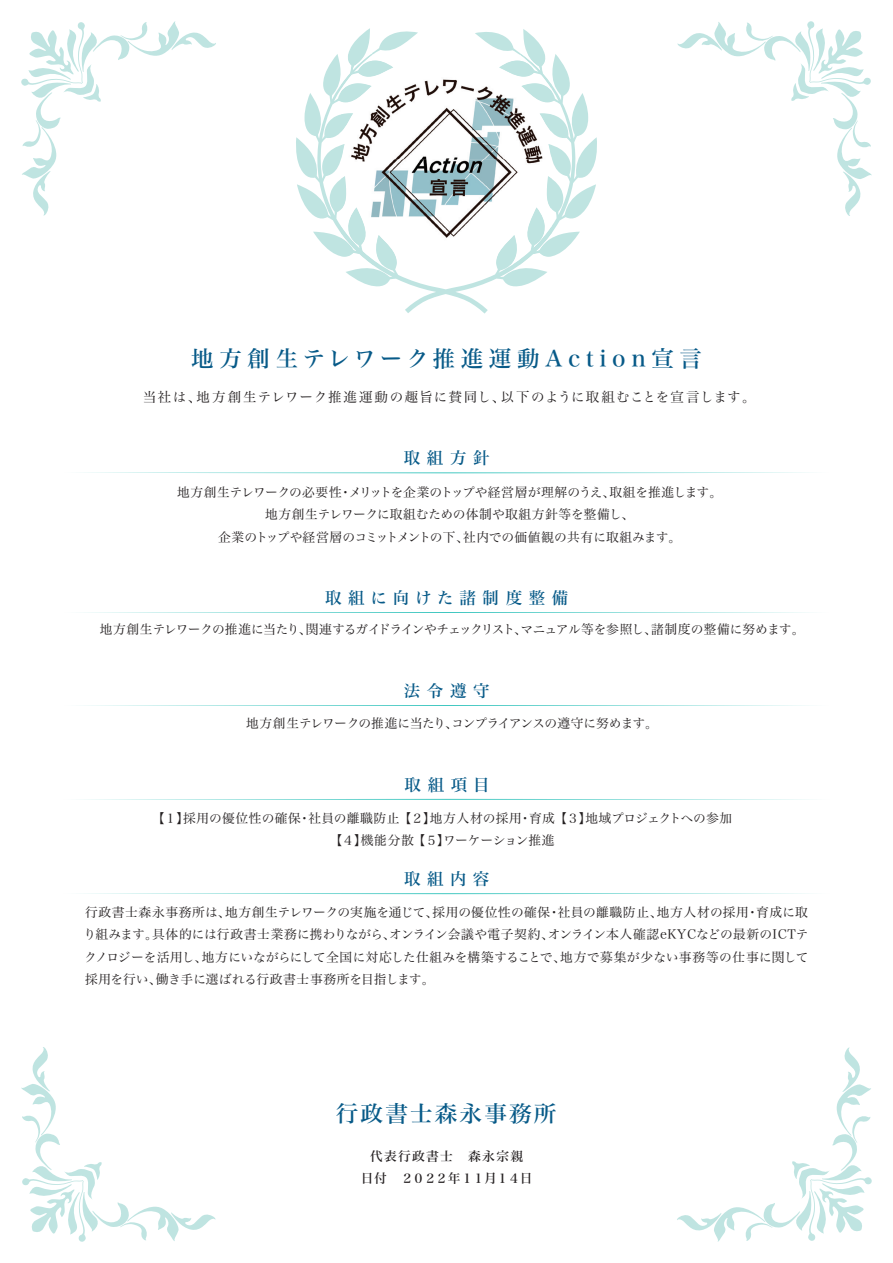
<style>
.page{position:relative;width:893px;height:1263px;background:#fff}
.page>*{position:absolute;margin:0;border:0;box-sizing:border-box;transform-origin:0 0}
.t1{font:22.5px "Hira Min Std N W5";letter-spacing:.25em;color:#075a88}
.t2{font:22.5px "Hira Min Std N W5";letter-spacing:.1em;color:#075a88}
.t3{font:16.5px "Hira Min Std N W5";letter-spacing:.4em;color:#075a88}
.t4{font:16.5px "Hira Min Std N W5";letter-spacing:.38em;color:#075a88}
.t5{font:13.5px "Hira Min Std N W3";letter-spacing:.085em;color:#231f20}
.t6{font:12.75px/22.4px "Hira Min Std N W3";letter-spacing:-.005em;color:#231f20;text-align:center}
.t7{font:12.75px/22.4px "Hira Min Std N W3";letter-spacing:.015em;color:#231f20;text-align:center}
.t8{font:12.75px "Hira Min Std N W3";letter-spacing:-.035em;color:#231f20}
.t9{font:12.75px "Hira Min Std N W3";letter-spacing:-.045em;color:#231f20}
.t10{font:12.75px/22.4px "Hira Min Std N W5";color:#231f20;text-align:center}
</style>
<div class="page">
<svg style="left:296px;top:28px;width:301px;height:286px"></svg>
<svg style="left:21px;top:21px;width:195px;height:195px"></svg>
<svg style="left:677px;top:21px;width:195px;height:195px"></svg>
<svg style="left:677px;top:1047px;width:195px;height:195px"></svg>
<svg style="left:21px;top:1047px;width:195px;height:195px"></svg>
<svg style="left:84px;top:472px;width:725px;height:1px"></svg>
<svg style="left:84px;top:612px;width:725px;height:1px"></svg>
<svg style="left:84px;top:705px;width:725px;height:1px"></svg>
<img style="left:394px;top:54px;width:105px;height:198px">
<img style="left:341px;top:54px;width:53px;height:211px">
<img style="left:499px;top:54px;width:52px;height:211px">
<img style="left:393px;top:252px;width:106px;height:13px">
<svg style="left:84px;top:893px;width:725px;height:1px"></svg>
<svg style="left:84px;top:799px;width:725px;height:1px"></svg>
<h1 class="t1" style="left:191px;top:342px;width:512px">地方創生テレワーク推進運動Action宣言</h1>
<p class="t5" style="left:143px;top:387px;width:614px">当社は、地方創生テレワーク推進運動の趣旨に賛同し、以下のように取組むことを宣言します。</p>
<p class="t3" style="left:404px;top:446px;width:87px">取組方針</p>
<p class="t6" style="left:177px;top:481px;width:547px">地方創生テレワークの必要性・メリットを企業のトップや経営層が理解のうえ、取組を推進します。地方創生テレワークに取組むための体制や取組方針等を整備し、<br>企業のトップや経営層のコミットメントの下、社内での価値観の共有に取組みます。</p>
<p class="t4" style="left:325px;top:586px;width:245px">取組に向けた諸制度整備</p>
<p class="t8" style="left:100px;top:620px;width:706px">地方創生テレワークの推進に当たり、関連するガイドラインやチェックリスト、マニュアル等を参照し、諸制度の整備に努めます。</p>
<p class="t3" style="left:404px;top:679px;width:87px">法令遵守</p>
<p class="t9" style="left:246px;top:714px;width:413px">地方創生テレワークの推進に当たり、コンプライアンスの遵守に努めます。</p>
<p class="t3" style="left:405px;top:773px;width:87px">取組項目</p>
<p class="t7" style="left:152px;top:806px;width:581px">【１】採用の優位性の確保・社員の離職防止 【２】地方人材の採用・育成 【３】地域プロジェクトへの参加【４】機能分散 【５】ワーケーション推進</p>
<p class="t3" style="left:404px;top:867px;width:87px">取組内容</p>
<p class="t6" style="left:84px;top:901px;width:727px;text-align:justify">行政書士森永事務所は、地方創生テレワークの実施を通じて、採用の優位性の確保・社員の離職防止、地方人材の採用・育成に取り組みます。具体的には行政書士業務に携わりながら、オンライン会議や電子契約、オンライン本人確認eKYCなどの最新のICTテクノロジーを活用し、地方にいながらにして全国に対応した仕組みを構築することで、地方で募集が少ない事務等の仕事に関して採用を行い、働き手に選ばれる行政書士事務所を目指します。</p>
<h1 class="t2" style="left:336px;top:1097px;width:222px">行政書士森永事務所</h1>
<p class="t10" style="left:361px;top:1144px;width:173px">代表行政書士　森永宗親<br>日付　２０２２年１１月１４日</p>
</div>
